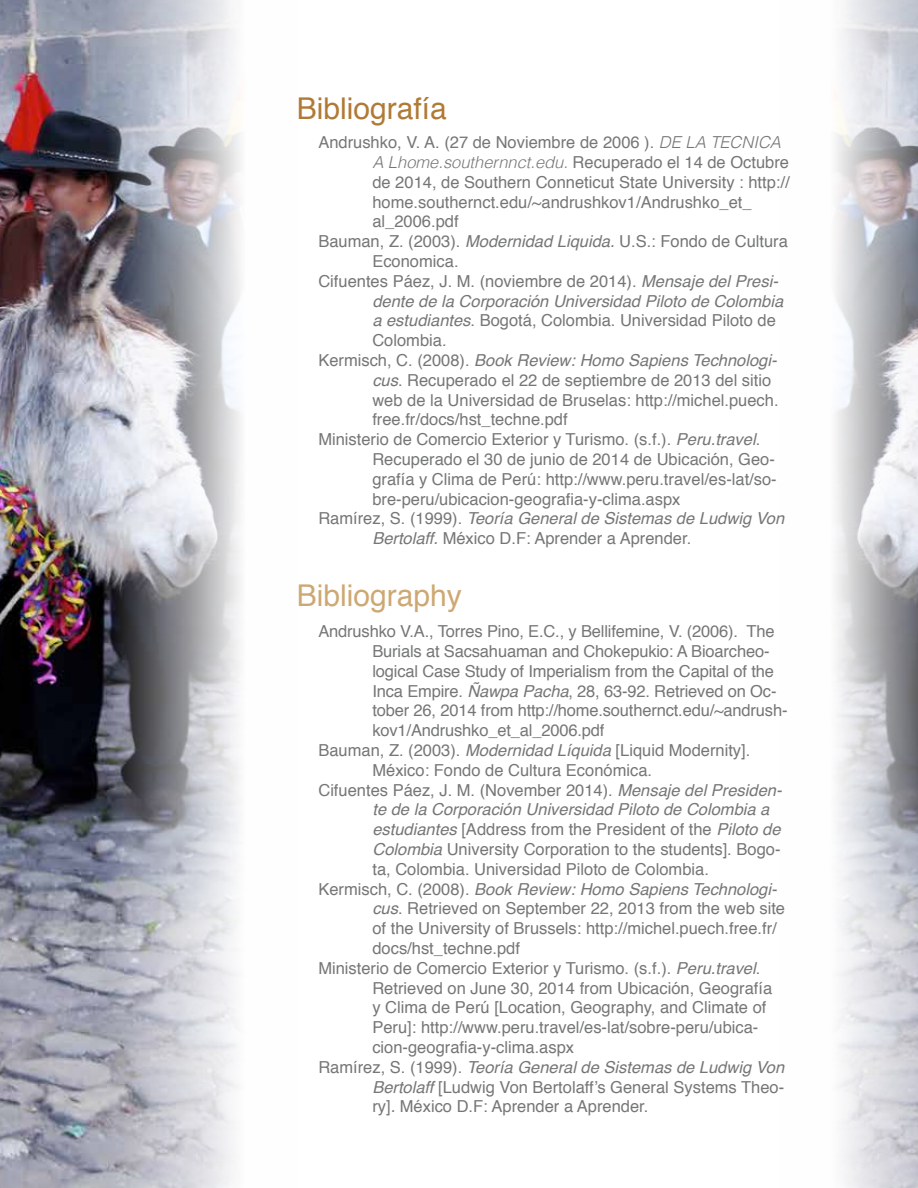
<style>
.page{position:relative;width:918px;height:1188px;background:#fff}
.page>*{position:absolute;margin:0;border:0;box-sizing:border-box;transform-origin:0 0}
.t1{font:30px "Helvetica";color:#b07a35}
.t2{font:30px "Helvetica";color:#cea873}
.t3{font:16.5px "Helvetica";color:#757776}
.t4{font:italic 16.5px "Helvetica";color:#757776}
.t5{font:italic 300 16.5px "Helvetica";color:#757776}
.s1{font-weight:300;font-style:italic}
.s2{font-weight:400;font-style:normal}
.s3{font-style:italic}
.s4{font-style:normal}
</style>
<div class="page">
<img style="left:835px;top:0;width:83px;height:1188px">
<img style="left:0;top:0;width:241px;height:1188px">
<h1 class="t1" style="left:297px;top:85px;width:152px">Bibliografía</h1>
<p class="t3" style="left:318px;top:130px;width:464px">Andrushko, V. A. (27 de Noviembre de 2006 ). <span class="s1">DE LA TECNICA</span></p>
<p class="t5" style="left:372px;top:149px;width:418px">A Lhome.southernnct.edu. <span class="s2">Recuperado el 14 de Octubre</span></p>
<p class="t3" style="left:372px;top:169px;width:419px">de 2014, de Southern Conneticut State University : http://</p>
<p class="t3" style="left:372px;top:189px;width:381px">home.southernct.edu/~andrushkov1/Andrushko_et_</p>
<p class="t3" style="left:372px;top:209px;width:88px">al_2006.pdf</p>
<p class="t3" style="left:318px;top:229px;width:471px">Bauman, Z. (2003). <span class="s3">Modernidad Liquida.</span> U.S.: Fondo de Cultura</p>
<p class="t3" style="left:372px;top:248px;width:88px">Economica.</p>
<p class="t3" style="left:318px;top:268px;width:461px">Cifuentes Páez, J. M. (noviembre de 2014). <span class="s3">Mensaje del Presi-</span></p>
<p class="t4" style="left:372px;top:288px;width:412px">dente de la Corporación Universidad Piloto de Colombia</p>
<p class="t3" style="left:372px;top:308px;width:405px"><span class="s3">a estudiantes</span>. Bogotá, Colombia. Universidad Piloto de</p>
<p class="t3" style="left:372px;top:328px;width:76px">Colombia.</p>
<p class="t4" style="left:318px;top:347px;width:460px"><span class="s4">Kermisch, C. (2008).</span> Book Review: Homo Sapiens Technologi-</p>
<p class="t3" style="left:372px;top:367px;width:400px"><span class="s3">cus</span>. Recuperado el 22 de septiembre de 2013 del sitio</p>
<p class="t3" style="left:372px;top:387px;width:408px">web de la Universidad de Bruselas: http://michel.puech.</p>
<p class="t3" style="left:372px;top:407px;width:197px">free.fr/docs/hst_techne.pdf</p>
<p class="t3" style="left:318px;top:427px;width:443px">Ministerio de Comercio Exterior y Turismo. (s.f.). <span class="s3">Peru.travel</span>.</p>
<p class="t3" style="left:372px;top:446px;width:404px">Recuperado el 30 de junio de 2014 de Ubicación, Geo-</p>
<p class="t3" style="left:372px;top:466px;width:406px">grafía y Clima de Perú: http://www.peru.travel/es-lat/so-</p>
<p class="t3" style="left:372px;top:486px;width:310px">bre-peru/ubicacion-geografia-y-clima.aspx</p>
<p class="t4" style="left:318px;top:506px;width:467px"><span class="s4">Ramírez, S. (1999).</span> Teoría General de Sistemas de Ludwig Von</p>
<p class="t3" style="left:372px;top:526px;width:320px"><span class="s3">Bertolaff.</span> México D.F: Aprender a Aprender.</p>
<h1 class="t2" style="left:297px;top:573px;width:167px">Bibliography</h1>
<p class="t3" style="left:318px;top:619px;width:458px">Andrushko V.A., Torres Pino, E.C., y Bellifemine, V. (2006). The</p>
<p class="t3" style="left:372px;top:639px;width:399px">Burials at Sacsahuaman and Chokepukio: A Bioarcheo-</p>
<p class="t3" style="left:372px;top:658px;width:403px">logical Case Study of Imperialism from the Capital of the</p>
<p class="t3" style="left:372px;top:678px;width:406px">Inca Empire. <span class="s3">Ñawpa Pacha</span>, 28, 63-92. Retrieved on Oc-</p>
<p class="t3" style="left:372px;top:698px;width:417px">tober 26, 2014 from http://home.southernct.edu/~andrush-</p>
<p class="t3" style="left:372px;top:718px;width:234px">kov1/Andrushko_et_al_2006.pdf</p>
<p class="t3" style="left:318px;top:738px;width:433px">Bauman, Z. (2003). <span class="s3">Modernidad Líquida</span> [Liquid Modernity].</p>
<p class="t3" style="left:372px;top:757px;width:281px">México: Fondo de Cultura Económica.</p>
<p class="t3" style="left:318px;top:777px;width:465px">Cifuentes Páez, J. M. (November 2014). <span class="s3">Mensaje del Presiden-</span></p>
<p class="t4" style="left:372px;top:797px;width:399px">te de la Corporación Universidad Piloto de Colombia a</p>
<p class="t3" style="left:372px;top:817px;width:410px"><span class="s3">estudiantes</span> [Address from the President of the <span class="s3">Piloto de</span></p>
<p class="t3" style="left:372px;top:837px;width:410px"><span class="s3">Colombia</span> University Corporation to the students]. Bogo-</p>
<p class="t3" style="left:372px;top:856px;width:338px">ta, Colombia. Universidad Piloto de Colombia.</p>
<p class="t4" style="left:318px;top:876px;width:460px"><span class="s4">Kermisch, C. (2008).</span> Book Review: Homo Sapiens Technologi-</p>
<p class="t3" style="left:372px;top:896px;width:414px"><span class="s3">cus</span>. Retrieved on September 22, 2013 from the web site</p>
<p class="t3" style="left:372px;top:916px;width:406px">of the University of Brussels: http://michel.puech.free.fr/</p>
<p class="t3" style="left:372px;top:936px;width:149px">docs/hst_techne.pdf</p>
<p class="t3" style="left:318px;top:955px;width:443px">Ministerio de Comercio Exterior y Turismo. (s.f.). <span class="s3">Peru.travel</span>.</p>
<p class="t3" style="left:372px;top:975px;width:401px">Retrieved on June 30, 2014 from Ubicación, Geografía</p>
<p class="t3" style="left:372px;top:995px;width:396px">y Clima de Perú [Location, Geography, and Climate of</p>
<p class="t3" style="left:372px;top:1015px;width:388px">Peru]: http://www.peru.travel/es-lat/sobre-peru/ubica-</p>
<p class="t3" style="left:372px;top:1035px;width:203px">cion-geografia-y-clima.aspx</p>
<p class="t4" style="left:318px;top:1054px;width:467px"><span class="s4">Ramírez, S. (1999).</span> Teoría General de Sistemas de Ludwig Von</p>
<p class="t3" style="left:372px;top:1074px;width:413px"><span class="s3">Bertolaff</span> [Ludwig Von Bertolaff’s General Systems Theo-</p>
<p class="t3" style="left:372px;top:1094px;width:278px">ry]<span class="s3">.</span> México D.F: Aprender a Aprender.</p>
</div>
